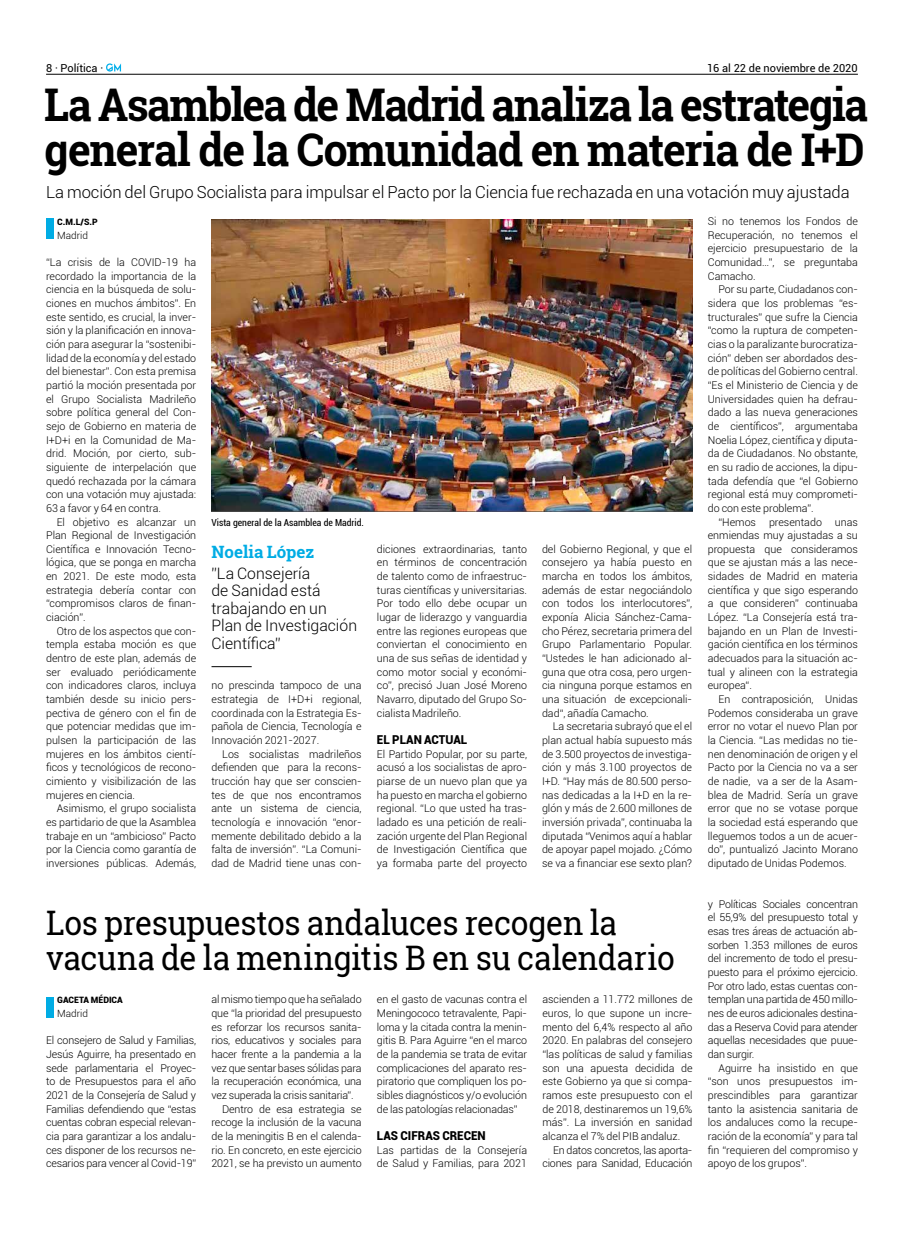
<style>
.page{position:relative;width:904px;height:1234px;background:#fff}
.page>*{position:absolute;margin:0;border:0;box-sizing:border-box;transform-origin:0 0}
.t1{font:700 45px/45px "Roboto Slab";letter-spacing:-.03em;color:#000;scale:.95 1}
.t2{font:33.75px/35px "Roboto Slab";letter-spacing:-.01em;color:#000;scale:.94 1}
.t3{font:700 17px "Roboto Slab";color:#00ace4}
.t4{font:300 16.62px "Roboto";letter-spacing:-.005em;color:#000}
.t5{font:300 15.75px/17.5px "Roboto";color:#000}
.t6{font:900 12.25px "Roboto";color:#000;scale:.95 1}
.t7{font:11px "Roboto";color:#000}
.t8{font:300 10.62px/13.6px "Roboto";color:#000;text-align:justify}
.t9{font:300 10.62px/13.6px "Roboto";letter-spacing:-.02em;color:#000;text-align:right}
.t10{font:300 10px "Roboto";color:#000}
.t11{font:condensed 9.75px "Roboto";color:#000}
.t12{font:900 8.75px "Roboto";color:#000}
</style>
<div class="page">
<hr style="left:46px;top:74px;width:811px;height:1px;background:#000">
<svg style="left:106px;top:63px;width:15px;height:9px"></svg>
<div style="left:46px;top:996px;width:8px;height:21px;background:#00ace4"></div>
<div style="left:46px;top:218px;width:8px;height:21px;background:#00ace4"></div>
<img style="left:211px;top:220px;width:481px;height:291px">
<hr style="left:211px;top:666px;width:41px;height:1px;background:#000">
<p class="t7" style="left:46px;top:60px;width:59px">8 · Política ·</p>
<p class="t7" style="left:707px;top:60px;width:152px">16 al 22 de noviembre de 2020</p>
<h1 class="t1" style="left:44px;top:82px;width:868px">La Asamblea de Madrid analiza la estrategia general de la Comunidad en materia de I+D</h1>
<h3 class="t4" style="left:46px;top:180px;width:805px">La moción del Grupo Socialista para impulsar el Pacto por la Ciencia fue rechazada en una votación muy ajustada</h3>
<p class="t12" style="left:57px;top:216px;width:42px">C.M.L/S.P</p>
<p class="t10" style="left:57px;top:228px;width:32px">Madrid</p>
<p class="t8" style="left:46px;top:255px;width:152px">“La crisis de la COVID-19 ha recordado la importancia de la ciencia en la búsqueda de solu&shy;ciones en muchos ámbitos”. En este sentido, es crucial, la inver&shy;sión y la planificación en innova&shy;ción para asegurar la “sostenibi&shy;lidad de la economía y del estado del bienestar”. Con esta premisa partió la moción presentada por el Grupo Socialista Madrileño sobre política general del Con&shy;sejo de Gobierno en materia de I+D+i en la Comunidad de Ma&shy;drid. Moción, por cierto, sub&shy;siguiente de interpelación que quedó rechazada por la cámara con una votación muy ajustada:<br>63 a favor y 64 en contra.</p>
<p class="t8" style="left:46px;top:514px;width:152px;text-indent:11px">El objetivo es alcanzar un Plan Regional de Investigación Científica e Innovación Tecno&shy;lógica, que se ponga en marcha en 2021. De este modo, esta estrategia debería contar con “compromisos claros de finan&shy;ciación”.</p>
<p class="t8" style="left:46px;top:623px;width:152px;text-indent:11px">Otro de los aspectos que con&shy;templa estaba moción es que dentro de este plan, además de ser evaluado periódicamente con indicadores claros, incluya también desde su inicio pers&shy;pectiva de género con el fin de que potenciar medidas que im&shy;pulsen la participación de las mujeres en los ámbitos cientí&shy;ficos y tecnológicos de recono&shy;cimiento y visibilización de las mujeres en ciencia.</p>
<p class="t8" style="left:46px;top:801px;width:152px;text-indent:11px">Asimismo, el grupo socialista es partidario de que la Asamblea trabaje en un “ambicioso” Pacto por la Ciencia como garantía de inversiones públicas. Además,</p>
<p class="t11" style="left:211px;top:515px;width:154px">Vista general de la Asamblea de Madrid.</p>
<h3 class="t3" style="left:211px;top:539px;width:104px">Noelia López</h3>
<h3 class="t5" style="left:211px;top:563px;width:147px">”La Consejería<br>de Sanidad está trabajando en un<br>Plan de Investigación<br>Científica”</h3>
<p class="t8" style="left:211px;top:678px;width:152px">no prescinda tampoco de una estrategia de I+D+i regional, coordinada con la Estrategia Es&shy;pañola de Ciencia, Tecnología e Innovación 2021-2027.</p>
<p class="t8" style="left:211px;top:746px;width:152px;text-indent:11px">Los socialistas madrileños defienden que para la recons&shy;trucción hay que ser conscien&shy;tes de que nos encontramos ante un sistema de ciencia, tecnología e innovación “enor&shy;memente debilitado debido a la falta de inversión”. “La Comuni&shy;dad de Madrid tiene unas con-</p>
<p class="t8" style="left:377px;top:541px;width:152px">diciones extraordinarias, tanto en términos de concentración de talento como de infraestruc&shy;turas científicas y universitarias.<br>Por todo ello debe ocupar un lugar de liderazgo y vanguardia entre las regiones europeas que conviertan el conocimiento en una de sus señas de identidad y como motor social y económi&shy;co”, precisó Juan José Moreno Navarro, diputado del Grupo So&shy;cialista Madrileño.</p>
<p class="t6" style="left:377px;top:730px;width:97px">EL PLAN ACTUAL</p>
<p class="t8" style="left:377px;top:746px;width:152px">El Partido Popular, por su parte, acusó a los socialistas de apro&shy;piarse de un nuevo plan que ya ha puesto en marcha el gobierno regional. “Lo que usted ha tras&shy;ladado es una petición de reali&shy;zación urgente del Plan Regional de Investigación Científica que ya formaba parte del proyecto</p>
<p class="t8" style="left:542px;top:541px;width:152px">del Gobierno Regional, y que el consejero ya había puesto en marcha en todos los ámbitos, además de estar negociándolo con todos los interlocutores”, exponía Alicia Sánchez-Cama&shy;cho Pérez, secretaria primera del Grupo Parlamentario Popular. “Ustedes le han adicionado al&shy;guna que otra cosa, pero urgen&shy;cia ninguna porque estamos en una situación de excepcionali&shy;dad“, añadía Camacho.</p>
<p class="t8" style="left:542px;top:719px;width:152px;text-indent:11px">La secretaria subrayó que el el plan actual había supuesto más de 3.500 proyectos de investiga&shy;ción y más 3.100 proyectos de I+D. “Hay más de 80.500 perso&shy;nas dedicadas a la I+D en la re&shy;glón y más de 2.600 millones de inversión privada”, continuaba la diputada “Venimos aquí a hablar de apoyar papel mojado. ¿Cómo se va a financiar ese sexto plan?</p>
<h2 class="t2" style="left:46px;top:904px;width:670px">Los presupuestos andaluces recogen la vacuna de la meningitis B en su calendario</h2>
<p class="t12" style="left:57px;top:993px;width:67px">GACETA MÉDICA</p>
<p class="t10" style="left:57px;top:1006px;width:32px">Madrid</p>
<p class="t8" style="left:46px;top:1033px;width:152px">El consejero de Salud y Familias, Jesús Aguirre, ha presentado en sede parlamentaria el Proyec&shy;to de Presupuestos para el año 2021 de la Consejería de Salud y Familias defendiendo que “estas cuentas cobran especial relevan&shy;cia para garantizar a los andalu&shy;ces disponer de los recursos ne&shy;cesarios para vencer al Covid-19”</p>
<p class="t8" style="left:211px;top:992px;width:152px">al mismo tiempo que ha señalado</p>
<p class="t8" style="left:211px;top:1005px;width:152px">que “la prioridad del presupuesto</p>
<p class="t8" style="left:211px;top:1019px;width:152px">es reforzar los recursos sanita-</p>
<p class="t8" style="left:211px;top:1033px;width:152px">rios, educativos y sociales para</p>
<p class="t8" style="left:211px;top:1046px;width:152px">hacer frente a la pandemia a la</p>
<p class="t8" style="left:211px;top:1060px;width:152px">vez que sentar bases sólidas para</p>
<p class="t8" style="left:211px;top:1074px;width:152px">la recuperación económica, una</p>
<p class="t8" style="left:211px;top:1087px;width:144px">vez superada la crisis sanitaria”.</p>
<p class="t8" style="left:222px;top:1101px;width:141px">Dentro de esa estrategia se</p>
<p class="t8" style="left:211px;top:1114px;width:152px">recoge la inclusión de la vacuna</p>
<p class="t8" style="left:211px;top:1128px;width:152px">de la meningitis B en el calenda-</p>
<p class="t8" style="left:211px;top:1142px;width:152px">rio. En concreto, en este ejercicio</p>
<p class="t8" style="left:211px;top:1155px;width:152px">2021, se ha previsto un aumento</p>
<p class="t8" style="left:377px;top:992px;width:152px">en el gasto de vacunas contra el Meningococo tetravalente, Papi&shy;loma y la citada contra la menin&shy;gitis B. Para Aguirre “en el marco de la pandemia se trata de evitar complicaciones del aparato res&shy;piratorio que compliquen los po&shy;sibles diagnósticos y/o evolución de las patologías relacionadas”</p>
<p class="t6" style="left:377px;top:1126px;width:116px">LAS CIFRAS CRECEN</p>
<p class="t8" style="left:377px;top:1142px;width:152px">Las partidas de la Consejería de Salud y Familias, para 2021</p>
<p class="t8" style="left:542px;top:992px;width:152px">ascienden a 11.772 millones de euros, lo que supone un incre&shy;mento del 6,4% respecto al año 2020. En palabras del consejero “las políticas de salud y familias son una apuesta decidida de este Gobierno ya que si compa&shy;ramos este presupuesto con el de 2018, destinaremos un 19,6% más”. La inversión en sanidad alcanza el 7% del PIB andaluz.</p>
<p class="t9" style="left:542px;top:1142px;width:152px">En datos concretos, las aporta&shy;ciones para Sanidad, Educación</p>
<p class="t8" style="left:707px;top:214px;width:152px">Si no tenemos los Fondos de Recuperación, no tenemos el ejercicio presupuestario de la Comunidad…”, se preguntaba Camacho.</p>
<p class="t8" style="left:707px;top:282px;width:152px;text-indent:11px">Por su parte, Ciudadanos con&shy;sidera que los problemas “es&shy;tructurales” que sufre la Ciencia “como la ruptura de competen&shy;cias o la paralizante burocratiza&shy;ción” deben ser abordados des&shy;de políticas del Gobierno central. “Es el Ministerio de Ciencia y de Universidades quien ha defrau&shy;dado a las nueva generaciones de científicos”, argumentaba Noelia López, científica y diputa&shy;da de Ciudadanos. No obstante, en su radio de acciones, la dipu&shy;tada defendía que “el Gobierno regional está muy comprometi&shy;do con este problema”.</p>
<p class="t8" style="left:707px;top:514px;width:152px;text-indent:11px">“Hemos presentado unas enmiendas muy ajustadas a su propuesta que consideramos que se ajustan más a las nece&shy;sidades de Madrid en materia científica y que sigo esperando a que consideren” continuaba López. “La Consejería está tra&shy;bajando en un Plan de Investi&shy;gación científica en los términos adecuados para la situación ac&shy;tual y alineen con la estrategia europea“.</p>
<p class="t8" style="left:707px;top:692px;width:152px;text-indent:11px">En contraposición, Unidas Podemos consideraba un grave error no votar el nuevo Plan por la Ciencia. “Las medidas no tie&shy;nen denominación de origen y el Pacto por la Ciencia no va a ser de nadie, va a ser de la Asam&shy;blea de Madrid. Sería un grave error que no se votase porque la sociedad está esperando que lleguemos todos a un de acuer&shy;do”, puntualizó Jacinto Morano diputado de Unidas Podemos.</p>
<p class="t8" style="left:707px;top:896px;width:152px">y Políticas Sociales concentran el 55,9% del presupuesto total y esas tres áreas de actuación ab&shy;sorben 1.353 millones de euros del incremento de todo el presu&shy;puesto para el próximo ejercicio.<br>Por otro lado, estas cuentas con&shy;templan una partida de 450 millo&shy;nes de euros adicionales destina&shy;das a Reserva Covid para atender aquellas necesidades que puue&shy;dan surgir.</p>
<p class="t8" style="left:707px;top:1060px;width:152px;text-indent:11px">Aguirre ha insistido en que “son unos presupuestos im&shy;prescindibles para garantizar tanto la asistencia sanitaria de los andaluces como la recupe&shy;ración de la economía” y para tal fin “requieren del compromiso y apoyo de los grupos”.</p>
</div>
